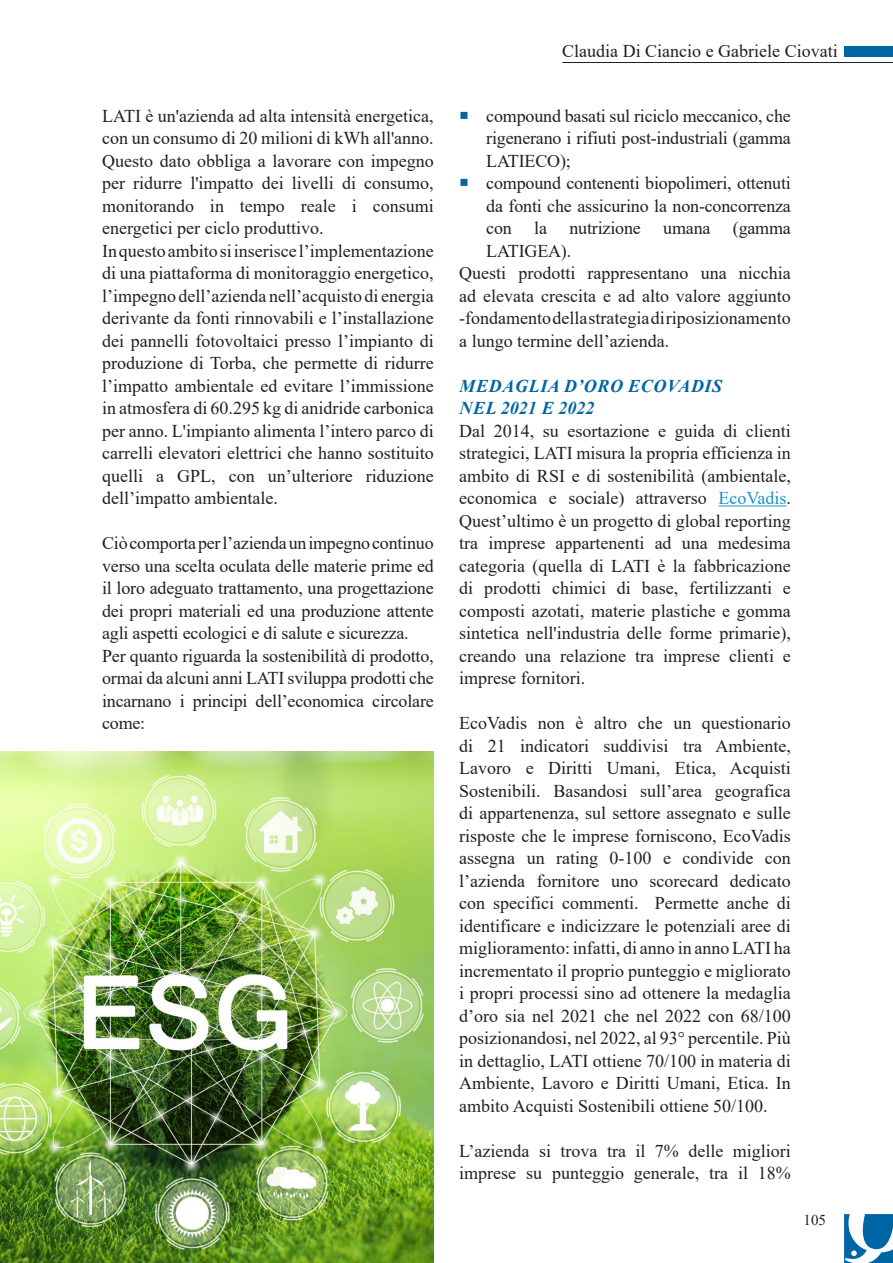
<style>
.page{position:relative;width:893px;height:1263px;background:#fff}
.page>*{position:absolute;margin:0;border:0;box-sizing:border-box;transform-origin:0 0}
.t1{font:18px/22.5px "Times New Roman";color:#231f20;text-align:justify}
.t2{font:italic 700 18px "Times New Roman";letter-spacing:.035em;color:#0065a4}
.t3{font:italic 700 18px "Times New Roman";color:#0065a4}
.t4{font:15px "Times New Roman";color:#231f20}
.s1{color:#1a93c6}
</style>
<div class="page">
<div style="left:844px;top:46px;width:49px;height:11px;background:#0065a4"></div>
<hr style="left:562px;top:62px;width:331px;height:1px;background:#231f20">
<svg style="left:844px;top:1214px;width:49px;height:49px"></svg>
<img style="left:0;top:751px;width:434px;height:512px">
<hr style="left:718px;top:506px;width:68px;height:1px;background:#1a93c6">
<p class="t1" style="left:102px;top:104px;width:333px">LATI è un'azienda ad alta intensità energetica, con un consumo di 20 milioni di kWh all'anno.<br>Questo dato obbliga a lavorare con impegno per ridurre l'impatto dei livelli di consumo, monitorando in tempo reale i consumi energetici per ciclo produttivo.</p>
<p class="t1" style="left:102px;top:239px;width:333px">In questo ambito si inserisce l’implementazione di una piattaforma di monitoraggio energetico, l’impegno dell’azienda nell’acquisto di energia derivante da fonti rinnovabili e l’installazione dei pannelli fotovoltaici presso l’impianto di produzione di Torba, che permette di ridurre l’impatto ambientale ed evitare l’immissione in atmosfera di 60.295 kg di anidride carbonica per anno. L'impianto alimenta l’intero parco di carrelli elevatori elettrici che hanno sostituito quelli a GPL, con un’ulteriore riduzione dell’impatto ambientale.</p>
<p class="t1" style="left:102px;top:531px;width:333px">Ciò comporta per l’azienda un impegno continuo verso una scelta oculata delle materie prime ed il loro adeguato trattamento, una progettazione dei propri materiali ed una produzione attente agli aspetti ecologici e di salute e sicurezza.</p>
<p class="t1" style="left:102px;top:644px;width:333px">Per quanto riguarda la sostenibilità di prodotto, ormai da alcuni anni LATI sviluppa prodotti che incarnano i principi dell’economica circolare come:</p>
<p class="t1" style="left:562px;top:39px;width:277px">Claudia Di Ciancio e Gabriele Ciovati</p>
<p class="t1" style="left:486px;top:104px;width:306px">compound basati sul riciclo meccanico, che rigenerano i rifiuti post-industriali (gamma LATIECO);</p>
<p class="t1" style="left:486px;top:171px;width:306px">compound contenenti biopolimeri, ottenuti da fonti che assicurino la non-concorrenza con la nutrizione umana (gamma LATIGEA).</p>
<p class="t1" style="left:459px;top:261px;width:333px">Questi prodotti rappresentano una nicchia ad elevata crescita e ad alto valore aggiunto -fondamento della strategia di riposizionamento a lungo termine dell’azienda.</p>
<p class="t2" style="left:460px;top:373px;width:264px">MEDAGLIA D’ORO ECOVADIS</p>
<p class="t3" style="left:460px;top:395px;width:137px">NEL 2021 E 2022</p>
<p class="t1" style="left:459px;top:419px;width:333px">Dal 2014, su esortazione e guida di clienti strategici, LATI misura la propria efficienza in ambito di RSI e di sostenibilità (ambientale, economica e sociale) attraverso <span class="s1">EcoVadis</span>.<br>Quest’ultimo è un progetto di global reporting tra imprese appartenenti ad una medesima categoria (quella di LATI è la fabbricazione di prodotti chimici di base, fertilizzanti e composti azotati, materie plastiche e gomma sintetica nell'industria delle forme primarie), creando una relazione tra imprese clienti e imprese fornitori.</p>
<p class="t1" style="left:459px;top:711px;width:333px">EcoVadis non è altro che un questionario di 21 indicatori suddivisi tra Ambiente, Lavoro e Diritti Umani, Etica, Acquisti Sostenibili. Basandosi sull’area geografica di appartenenza, sul settore assegnato e sulle risposte che le imprese forniscono, EcoVadis assegna un rating 0-100 e condivide con l’azienda fornitore uno scorecard dedicato con specifici commenti. Permette anche di identificare e indicizzare le potenziali aree di miglioramento: infatti, di anno in anno LATI ha incrementato il proprio punteggio e migliorato i propri processi sino ad ottenere la medaglia d’oro sia nel 2021 che nel 2022 con 68/100 posizionandosi, nel 2022, al 93° percentile. Più in dettaglio, LATI ottiene 70/100 in materia di Ambiente, Lavoro e Diritti Umani, Etica. In ambito Acquisti Sostenibili ottiene 50/100.</p>
<p class="t1" style="left:459px;top:1139px;width:333px">L’azienda si trova tra il 7% delle migliori imprese su punteggio generale, tra il 18%</p>
<p class="t4" style="left:803px;top:1209px;width:24px">105</p>
</div>
